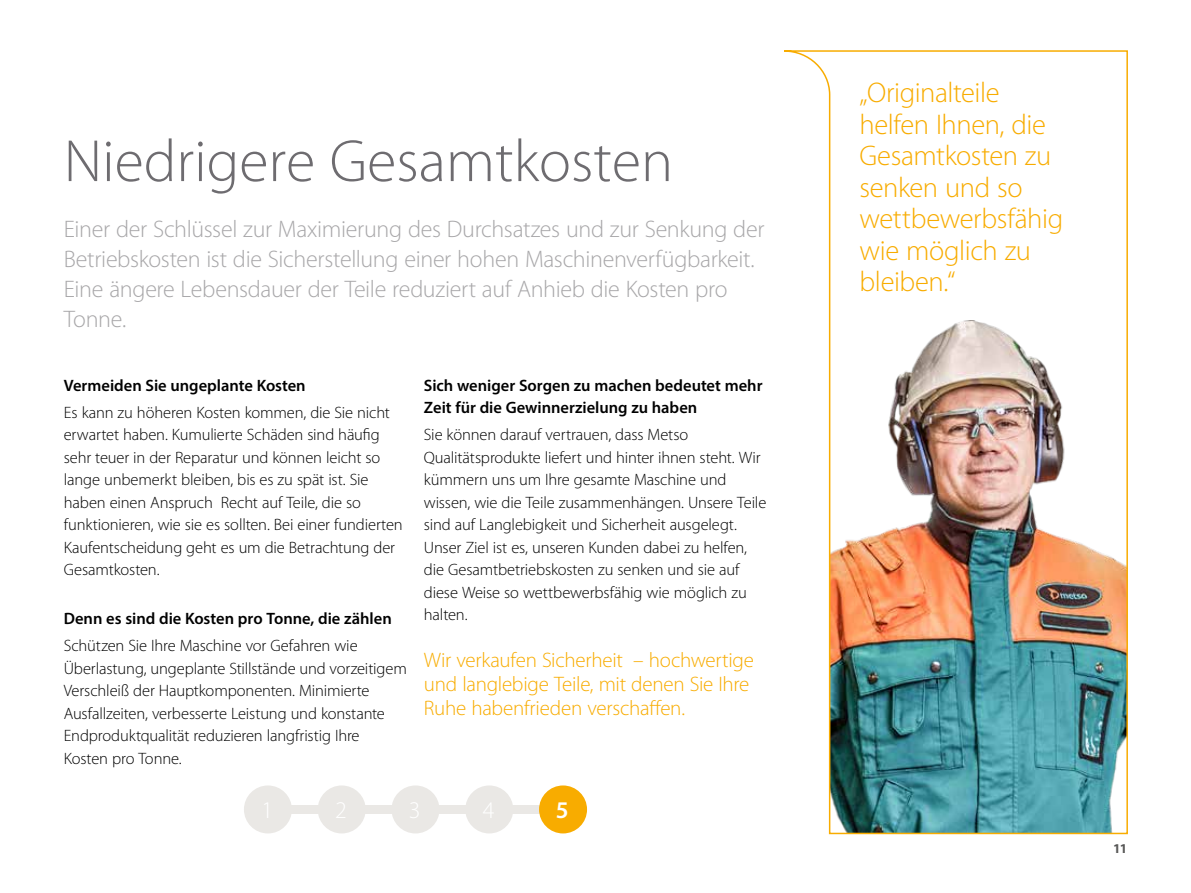
<style>
.page{position:relative;width:1191px;height:893px;background:#fff}
.page>*{position:absolute;margin:0;border:0;box-sizing:border-box;transform-origin:0 0}
.t1{font:300 60px "Myriad Pro";color:#6e6c70}
.t2{font:300 28.5px/31.5px "Myriad Pro";letter-spacing:-.015em;color:#f8ac00}
.t3{font:300 24px/30px "Myriad Pro";letter-spacing:-.015em;color:#a8a7a9}
.t4{font:300 24px "Myriad Pro";color:#fff}
.t5{font:600 24px "Myriad Pro";color:#fff}
.t6{font:300 21px/24px "Myriad Pro";letter-spacing:-.015em;color:#f8ac00}
.t7{font:300 16.5px/22.5px "Myriad Pro";letter-spacing:-.01em;color:#000}
.t8{font:600 16.5px/22.5px "Myriad Pro";color:#000}
.t9{font:700 13.5px "Myriad Pro";color:#575756}
</style>
<div class="page">
<div style="left:268px;top:805px;width:295px;height:9px;background:#eae8e5"></div>
<div style="left:318px;top:785px;width:48px;height:48px;background:#eae8e5;border-radius:50%"></div>
<div style="left:244px;top:785px;width:48px;height:48px;background:#eae8e5;border-radius:50%"></div>
<div style="left:391px;top:785px;width:48px;height:48px;background:#eae8e5;border-radius:50%"></div>
<div style="left:465px;top:785px;width:48px;height:48px;background:#eae8e5;border-radius:50%"></div>
<div style="left:539px;top:785px;width:48px;height:48px;background:#f8ac00;border-radius:50%"></div>
<img style="left:784px;top:50px;width:344px;height:785px">
<h1 class="t1" style="left:64px;top:128px;width:611px">Niedrigere Gesamtkosten</h1>
<h3 class="t3" style="left:64px;top:215px;width:702px">Einer der Schlüssel zur Maximierung des Durchsatzes und zur Senkung der Betriebskosten ist die Sicherstellung einer hohen Maschinenverfügbarkeit.<br>Eine ängere Lebensdauer der Teile reduziert auf Anhieb die Kosten pro Tonne.</h3>
<p class="t8" style="left:64px;top:374px;width:243px">Vermeiden Sie ungeplante Kosten</p>
<p class="t7" style="left:64px;top:401px;width:340px">Es kann zu höheren Kosten kommen, die Sie nicht erwartet haben. Kumulierte Schäden sind häufig sehr teuer in der Reparatur und können leicht so lange unbemerkt bleiben, bis es zu spät ist. Sie haben einen Anspruch Recht auf Teile, die so funktionieren, wie sie es sollten. Bei einer fundierten Kaufentscheidung geht es um die Betrachtung der Gesamtkosten.</p>
<p class="t8" style="left:64px;top:607px;width:329px">Denn es sind die Kosten pro Tonne, die zählen</p>
<p class="t7" style="left:64px;top:635px;width:344px">Schützen Sie Ihre Maschine vor Gefahren wie Überlastung, ungeplante Stillstände und vorzeitigem Verschleiß der Hauptkomponenten. Minimierte Ausfallzeiten, verbesserte Leistung und konstante Endproduktqualität reduzieren langfristig Ihre Kosten pro Tonne.</p>
<p class="t8" style="left:424px;top:374px;width:340px">Sich weniger Sorgen zu machen bedeutet mehr<br>Zeit für die Gewinnerzielung zu haben</p>
<p class="t7" style="left:424px;top:424px;width:344px">Sie können darauf vertrauen, dass Metso Qualitätsprodukte liefert und hinter ihnen steht. Wir kümmern uns um Ihre gesamte Maschine und wissen, wie die Teile zusammenhängen. Unsere Teile sind auf Langlebigkeit und Sicherheit ausgelegt.<br>Unser Ziel ist es, unseren Kunden dabei zu helfen, die Gesamtbetriebskosten zu senken und sie auf diese Weise so wettbewerbsfähig wie möglich zu halten.</p>
<p class="t6" style="left:424px;top:648px;width:331px">Wir verkaufen Sicherheit – hochwertige und langlebige Teile, mit denen Sie Ihre<br>Ruhe habenfrieden verschaffen.</p>
<h3 class="t4" style="left:261px;top:797px;width:13px">1</h3>
<h3 class="t4" style="left:335px;top:797px;width:13px">2</h3>
<h3 class="t4" style="left:409px;top:797px;width:13px">3</h3>
<h3 class="t5" style="left:556px;top:795px;width:14px">5</h3>
<h2 class="t2" style="left:859px;top:77px;width:205px">„Originalteile helfen Ihnen, die<br>Gesamtkosten zu senken und so wettbewerbsfähig wie möglich zu bleiben.“</h2>
<p class="t9" style="left:1113px;top:840px;width:15px">11</p>
</div>
